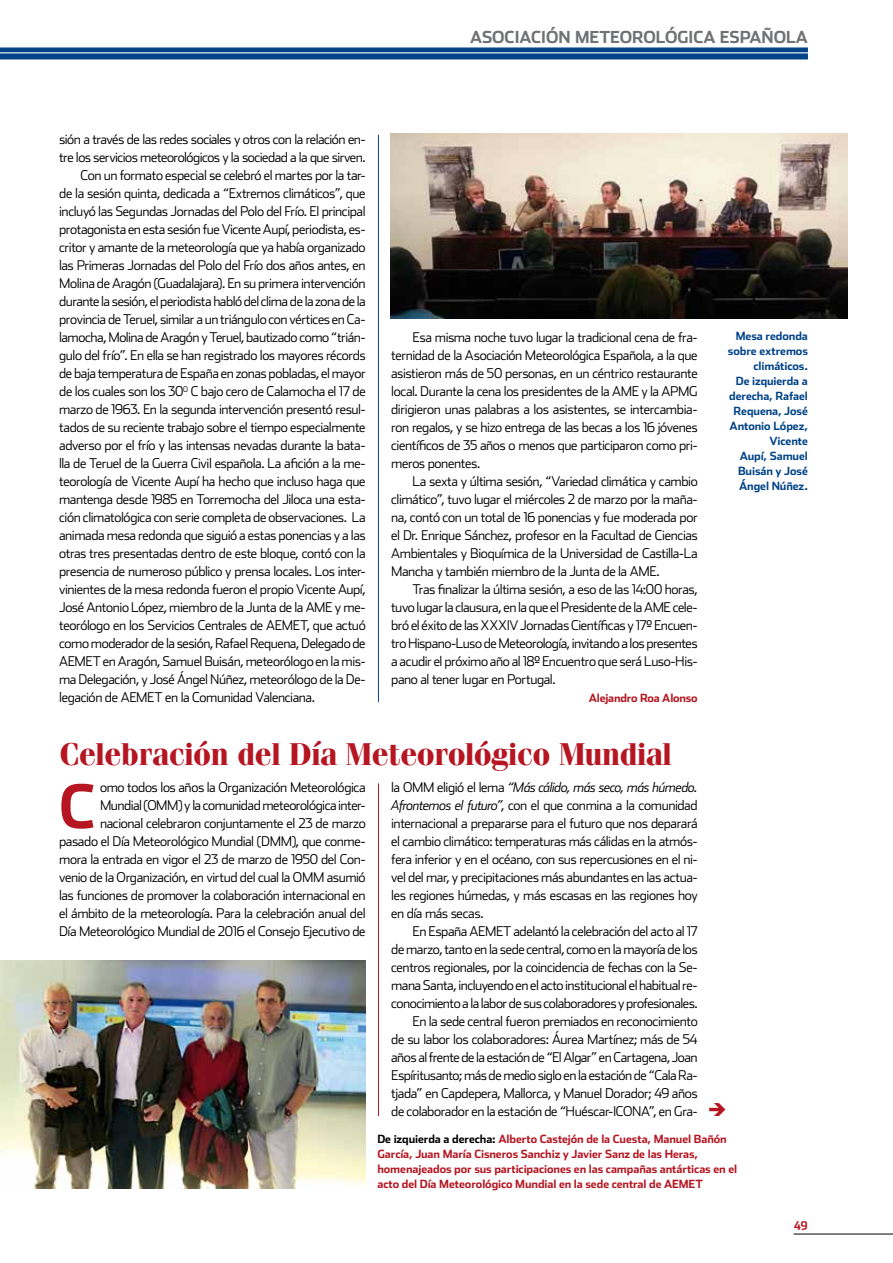
<style>
.page{position:relative;width:893px;height:1263px;background:#fff}
.page>*{position:absolute;margin:0;border:0;box-sizing:border-box;transform-origin:0 0}
.t1{font:700 59.7px "Stainless";color:#b51621}
.t2{font:700 31.5px "Fenice Std";letter-spacing:-.02em;color:#b51621}
.t3{font:700 16.5px "Stainless";color:#707172}
.t4{font:300 13.5px/18px "Stainless";letter-spacing:-.03em;color:#000;text-align:justify}
.t5{font:700 12px "Stainless Cond";color:#b51621}
.t6{font:700 11.25px/15px "Stainless";letter-spacing:-.005em;color:#b51621}
.t7{font:700 11.25px/15px "Stainless";letter-spacing:-.005em;color:#004387;text-align:right}
.s1{font-style:italic}
.s2{color:#b51621}
.s3{color:#000}
</style>
<div class="page">
<hr style="left:794px;top:1234px;width:99px;height:1px;background:#000">
<hr style="left:378px;top:135px;width:1px;height:567px;background:#004387">
<hr style="left:378px;top:783px;width:1px;height:333px;background:#b51621">
<img style="left:391px;top:134px;width:456px;height:185px">
<img style="left:0;top:961px;width:366px;height:227px">
<div style="left:0;top:47px;width:808px;height:12px;background:#004387"></div>
<hr style="left:0;top:52px;width:808px;height:1px;background:#fff">
<p class="t3" style="left:470px;top:27px;width:11px">ASOCIACIÓN</p>
<p class="t3" style="left:575px;top:27px;width:26px">METEOROLÓGICA</p>
<p class="t3" style="left:720px;top:27px;width:66px">ESPAÑOLA</p>
<p class="t4" style="left:59px;top:130px;width:308px">sión a través de las redes sociales y otros con la relación en-</p>
<p class="t4" style="left:59px;top:148px;width:308px">tre los servicios meteorológicos y la sociedad a la que sirven.</p>
<p class="t4" style="left:80px;top:166px;width:287px">Con un formato especial se celebró el martes por la tar-</p>
<p class="t4" style="left:59px;top:184px;width:308px">de la sesión quinta, dedicada a “Extremos climáticos”, que</p>
<p class="t4" style="left:59px;top:202px;width:308px">incluyó las Segundas Jornadas del Polo del Frío. El principal</p>
<p class="t4" style="left:59px;top:220px;width:308px">protagonista en esta sesión fue Vicente Aupí, periodista, es-</p>
<p class="t4" style="left:59px;top:238px;width:308px">critor y amante de la meteorología que ya había organizado</p>
<p class="t4" style="left:59px;top:256px;width:308px">las Primeras Jornadas del Polo del Frío dos años antes, en</p>
<p class="t4" style="left:59px;top:274px;width:308px">Molina de Aragón (Guadalajara). En su primera intervención</p>
<p class="t4" style="left:59px;top:292px;width:308px">durante la sesión, el periodista habló del clima de la zona de la</p>
<p class="t4" style="left:59px;top:310px;width:308px">provincia de Teruel, similar a un triángulo con vértices en Ca-</p>
<p class="t4" style="left:59px;top:328px;width:308px">lamocha, Molina de Aragón y Teruel, bautizado como “trián-</p>
<p class="t4" style="left:59px;top:346px;width:308px">gulo del frío”. En ella se han registrado los mayores récords</p>
<p class="t4" style="left:59px;top:364px;width:308px">de baja temperatura de España en zonas pobladas, el mayor</p>
<p class="t4" style="left:59px;top:382px;width:308px">de los cuales son los 30<sup>0</sup> C bajo cero de Calamocha el 17 de</p>
<p class="t4" style="left:59px;top:400px;width:308px">marzo de 1963. En la segunda intervención presentó resul-</p>
<p class="t4" style="left:59px;top:418px;width:308px">tados de su reciente trabajo sobre el tiempo especialmente</p>
<p class="t4" style="left:59px;top:436px;width:308px">adverso por el frío y las intensas nevadas durante la bata-</p>
<p class="t4" style="left:59px;top:454px;width:308px">lla de Teruel de la Guerra Civil española. La afición a la me-</p>
<p class="t4" style="left:59px;top:472px;width:308px">teorología de Vicente Aupí ha hecho que incluso haga que</p>
<p class="t4" style="left:59px;top:490px;width:308px">mantenga desde 1985 en Torremocha del Jiloca una esta-</p>
<p class="t4" style="left:59px;top:508px;width:308px">ción climatológica con serie completa de observaciones. La</p>
<p class="t4" style="left:59px;top:526px;width:308px">animada mesa redonda que siguió a estas ponencias y a las</p>
<p class="t4" style="left:59px;top:544px;width:308px">otras tres presentadas dentro de este bloque, contó con la</p>
<p class="t4" style="left:59px;top:562px;width:308px">presencia de numeroso público y prensa locales. Los inter-</p>
<p class="t4" style="left:59px;top:580px;width:308px">vinientes de la mesa redonda fueron el propio Vicente Aupí,</p>
<p class="t4" style="left:59px;top:598px;width:308px">José Antonio López, miembro de la Junta de la AME y me-</p>
<p class="t4" style="left:59px;top:616px;width:308px">teorólogo en los Servicios Centrales de AEMET, que actuó</p>
<p class="t4" style="left:59px;top:634px;width:308px">como moderador de la sesión, Rafael Requena, Delegado de</p>
<p class="t4" style="left:59px;top:652px;width:308px">AEMET en Aragón, Samuel Buisán, meteorólogo en la mis-</p>
<p class="t4" style="left:59px;top:670px;width:308px">ma Delegación, y José Ángel Núñez, meteorólogo de la De-</p>
<p class="t4" style="left:59px;top:688px;width:257px">legación de AEMET en la Comunidad Valenciana.</p>
<p class="t4" style="left:391px;top:328px;width:308px;text-indent:21px">Esa misma noche tuvo lugar la tradicional cena de fra&shy;ternidad de la Asociación Meteorológica Española, a la que asistieron más de 50 personas, en un céntrico restaurante local. Durante la cena los presidentes de la AME y la APMG dirigieron unas palabras a los asistentes, se intercambia&shy;ron regalos, y se hizo entrega de las becas a los 16 jóvenes científicos de 35 años o menos que participaron como pri&shy;meros ponentes.</p>
<p class="t4" style="left:391px;top:472px;width:308px;text-indent:21px">La sexta y última sesión, “Variedad climática y cambio climático”, tuvo lugar el miércoles 2 de marzo por la maña&shy;na, contó con un total de 16 ponencias y fue moderada por el Dr. Enrique Sánchez, profesor en la Facultad de Ciencias Ambientales y Bioquímica de la Universidad de Castilla-La Mancha y también miembro de la Junta de la AME.</p>
<p class="t4" style="left:391px;top:580px;width:308px;text-indent:21px">Tras finalizar la última sesión, a eso de las 14:00 horas, tuvo lugar la clausura, en la que el Presidente de la AME cele&shy;bró el éxito de las XXXIV Jornadas Científicas y 17º Encuen&shy;tro Hispano-Luso de Meteorología, invitando a los presentes a acudir el próximo año al 18º Encuentro que será Luso-His&shy;pano al tener lugar en Portugal.</p>
<p class="t6" style="left:589px;top:691px;width:110px">Alejandro Roa Alonso</p>
<p class="t7" style="left:728px;top:328px;width:81px">Mesa redonda sobre extremos climáticos.<br>De izquierda a derecha, Rafael<br>Requena, José<br>Antonio López,<br>Vicente<br>Aupí, Samuel<br>Buisán y José<br>Ángel Núñez.</p>
<h2 class="t2" style="left:60px;top:735px;width:614px">Celebración del Día Meteorológico Mundial</h2>
<h1 class="t1" style="left:59px;top:771px;width:34px">C</h1>
<p class="t4" style="left:59px;top:778px;width:308px;text-align:right">omo todos los años la Organización Meteorológica Mundial (OMM) y la comunidad meteorológica inter&shy;nacional celebraron conjuntamente el 23 de marzo pasado el Día Meteorológico Mundial (DMM), que conme&shy;mora la entrada en vigor el 23 de marzo de 1950 del Con&shy;venio de la Organización, en virtud del cual la OMM asumió las funciones de promover la colaboración internacional en el ámbito de la meteorología. Para la celebración anual del Día Meteorológico Mundial de 2016 el Consejo Ejecutivo de</p>
<p class="t4" style="left:391px;top:778px;width:308px">la OMM eligió el lema <span class="s1">“Más cálido, más seco, más húmedo.<br>Afrontemos el futuro”</span>, con el que conmina a la comunidad internacional a prepararse para el futuro que nos deparará el cambio climático: temperaturas más cálidas en la atmós&shy;fera inferior y en el océano, con sus repercusiones en el ni&shy;vel del mar, y precipitaciones más abundantes en las actua&shy;les regiones húmedas, y más escasas en las regiones hoy en día más secas.</p>
<p class="t4" style="left:412px;top:922px;width:287px">En España AEMET adelantó la celebración del acto al 17</p>
<p class="t4" style="left:391px;top:940px;width:308px">de marzo, tanto en la sede central, como en la mayoría de los</p>
<p class="t4" style="left:391px;top:958px;width:308px">centros regionales, por la coincidencia de fechas con la Se-</p>
<p class="t4" style="left:391px;top:976px;width:308px">mana Santa, incluyendo en el acto institucional el habitual re-</p>
<p class="t4" style="left:391px;top:994px;width:308px">conocimiento a la labor de sus colaboradores y profesionales.</p>
<p class="t4" style="left:412px;top:1012px;width:287px">En la sede central fueron premiados en reconocimiento</p>
<p class="t4" style="left:391px;top:1030px;width:308px">de su labor los colaboradores: Áurea Martínez; más de 54</p>
<p class="t4" style="left:391px;top:1048px;width:308px">años al frente de la estación de “El Algar” en Cartagena, Joan</p>
<p class="t4" style="left:391px;top:1066px;width:308px">Espíritusanto; más de medio siglo en la estación de “Cala Ra-</p>
<p class="t4" style="left:391px;top:1084px;width:308px">tjada” en Capdepera, Mallorca, y Manuel Dorador; 49 años</p>
<p class="t4" style="left:391px;top:1102px;width:337px">de colaborador en la estación de “Huéscar-ICONA”, en Gra- <span class="s2">➔</span></p>
<p class="t6" style="left:377px;top:1131px;width:361px"><span class="s3">De izquierda a derecha:</span> Alberto Castejón de la Cuesta, Manuel Bañón García, Juan María Cisneros Sanchiz y Javier Sanz de las Heras, homenajeados por sus participaciones en las campañas antárticas en el acto del Día Meteorológico Mundial en la sede central de AEMET</p>
<p class="t5" style="left:794px;top:1218px;width:15px">49</p>
</div>
